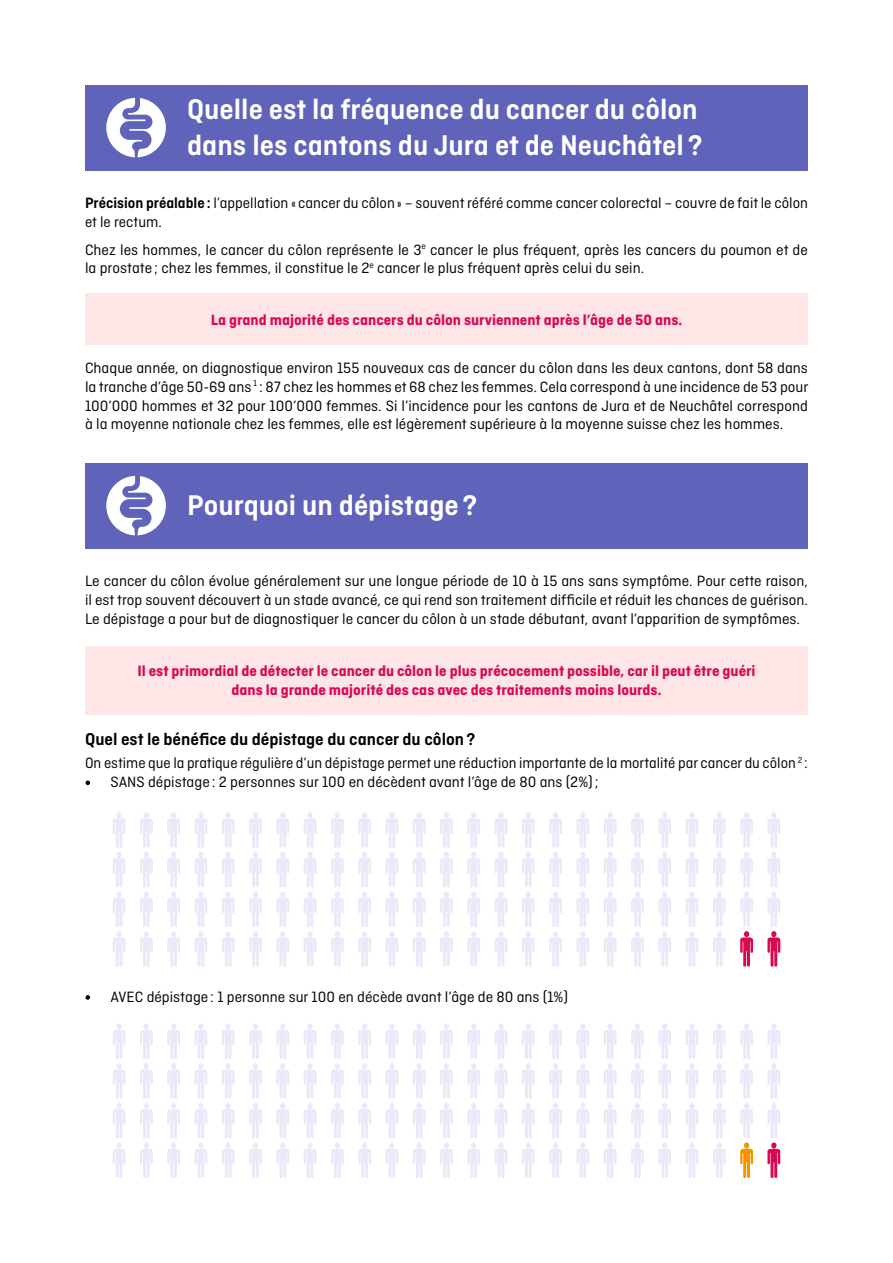
<style>
.page{position:relative;width:893px;height:1263px;background:#fff}
.page>*{position:absolute;margin:0;border:0;box-sizing:border-box;transform-origin:0 0}
.t1{font:600 30px/36px "Ciutadella";color:#fff}
.t2{font:600 18px "Ciutadella";color:#000}
.t3{font:15.75px/18.9px "Ciutadella";color:#000}
.t4{font:700 15.75px/18.9px "Ciutadella";color:#d90852;text-align:center}
.s1{font-weight:600}
</style>
<div class="page">
<div style="left:85px;top:85px;width:723px;height:85px;background:#5f63b9"></div>
<div style="left:85px;top:463px;width:723px;height:85px;background:#5f63b9"></div>
<svg style="left:86px;top:781px;width:4px;height:4px"></svg>
<svg style="left:86px;top:995px;width:4px;height:4px"></svg>
<div style="left:85px;top:294px;width:723px;height:51px;background:#fee6e7"></div>
<svg style="left:106px;top:98px;width:60px;height:59px"></svg>
<svg style="left:106px;top:476px;width:60px;height:59px"></svg>
<div style="left:85px;top:646px;width:723px;height:68px;background:#fee6e7"></div>
<svg style="left:385px;top:812px;width:13px;height:154px"></svg>
<svg style="left:413px;top:812px;width:13px;height:154px"></svg>
<svg style="left:440px;top:812px;width:13px;height:154px"></svg>
<svg style="left:467px;top:812px;width:13px;height:154px"></svg>
<svg style="left:495px;top:812px;width:12px;height:154px"></svg>
<svg style="left:522px;top:812px;width:13px;height:154px"></svg>
<svg style="left:549px;top:812px;width:13px;height:154px"></svg>
<svg style="left:576px;top:812px;width:13px;height:154px"></svg>
<svg style="left:604px;top:812px;width:13px;height:154px"></svg>
<svg style="left:631px;top:812px;width:13px;height:154px"></svg>
<svg style="left:686px;top:812px;width:12px;height:154px"></svg>
<svg style="left:658px;top:812px;width:13px;height:154px"></svg>
<svg style="left:740px;top:812px;width:13px;height:154px"></svg>
<svg style="left:713px;top:812px;width:13px;height:154px"></svg>
<svg style="left:767px;top:812px;width:13px;height:154px"></svg>
<svg style="left:113px;top:812px;width:12px;height:154px"></svg>
<svg style="left:140px;top:812px;width:13px;height:154px"></svg>
<svg style="left:167px;top:812px;width:13px;height:154px"></svg>
<svg style="left:195px;top:812px;width:12px;height:154px"></svg>
<svg style="left:222px;top:812px;width:13px;height:154px"></svg>
<svg style="left:249px;top:812px;width:13px;height:154px"></svg>
<svg style="left:276px;top:812px;width:13px;height:154px"></svg>
<svg style="left:304px;top:812px;width:12px;height:154px"></svg>
<svg style="left:331px;top:812px;width:13px;height:154px"></svg>
<svg style="left:358px;top:812px;width:13px;height:154px"></svg>
<svg style="left:385px;top:1024px;width:13px;height:154px"></svg>
<svg style="left:413px;top:1024px;width:13px;height:154px"></svg>
<svg style="left:440px;top:1024px;width:13px;height:154px"></svg>
<svg style="left:467px;top:1024px;width:13px;height:154px"></svg>
<svg style="left:495px;top:1024px;width:12px;height:154px"></svg>
<svg style="left:522px;top:1024px;width:13px;height:154px"></svg>
<svg style="left:549px;top:1024px;width:13px;height:154px"></svg>
<svg style="left:576px;top:1024px;width:13px;height:154px"></svg>
<svg style="left:604px;top:1024px;width:13px;height:154px"></svg>
<svg style="left:631px;top:1024px;width:13px;height:154px"></svg>
<svg style="left:686px;top:1024px;width:12px;height:154px"></svg>
<svg style="left:658px;top:1024px;width:13px;height:154px"></svg>
<svg style="left:740px;top:1024px;width:13px;height:154px"></svg>
<svg style="left:713px;top:1024px;width:13px;height:154px"></svg>
<svg style="left:767px;top:1024px;width:13px;height:154px"></svg>
<svg style="left:113px;top:1024px;width:12px;height:154px"></svg>
<svg style="left:140px;top:1024px;width:13px;height:154px"></svg>
<svg style="left:167px;top:1024px;width:13px;height:154px"></svg>
<svg style="left:195px;top:1024px;width:12px;height:154px"></svg>
<svg style="left:222px;top:1024px;width:13px;height:154px"></svg>
<svg style="left:249px;top:1024px;width:13px;height:154px"></svg>
<svg style="left:276px;top:1024px;width:13px;height:154px"></svg>
<svg style="left:304px;top:1024px;width:12px;height:154px"></svg>
<svg style="left:331px;top:1024px;width:13px;height:154px"></svg>
<svg style="left:358px;top:1024px;width:13px;height:154px"></svg>
<h1 class="t1" style="left:187px;top:91px;width:517px">Quelle est la fréquence du cancer du côlon dans les cantons du Jura et de Neuchâtel ?</h1>
<p class="t3" style="left:85px;top:194px;width:724px"><span class="s1">Précision préalable :</span> l’appellation « cancer du côlon» – souvent référé comme cancer colorectal – couvre de fait le côlon et le rectum.</p>
<p class="t3" style="left:85px;top:240px;width:724px">Chez les hommes, le cancer du côlon représente le 3<sup>e</sup> cancer le plus fréquent, après les cancers du poumon et de la prostate ; chez les femmes, il constitue le 2<sup>e</sup> cancer le plus fréquent après celui du sein.</p>
<p class="t4" style="left:211px;top:310px;width:473px">La grand majorité des cancers du côlon surviennent après l’âge de 50 ans.</p>
<p class="t3" style="left:85px;top:358px;width:725px;text-align:justify">Chaque année, on diagnostique environ 155 nouveaux cas de cancer du côlon dans les deux cantons, dont 58 dans la tranche d’âge 50-69 ans <sup>1</sup> : 87 chez les hommes et 68 chez les femmes. Cela correspond à une incidence de 53 pour 100’000 hommes et 32 pour 100’000 femmes. Si l’incidence pour les cantons de Jura et de Neuchâtel correspond à la moyenne nationale chez les femmes, elle est légèrement supérieure à la moyenne suisse chez les hommes.</p>
<h1 class="t1" style="left:187px;top:487px;width:292px">Pourquoi un dépistage ?</h1>
<p class="t3" style="left:85px;top:572px;width:724px;text-align:justify">Le cancer du côlon évolue généralement sur une longue période de 10 à 15 ans sans symptôme. Pour cette raison, il est trop souvent découvert à un stade avancé, ce qui rend son traitement difficile et réduit les chances de guérison.<br>Le dépistage a pour but de diagnostiquer le cancer du côlon à un stade débutant, avant l’apparition de symptômes.</p>
<p class="t4" style="left:137px;top:662px;width:620px">Il est primordial de détecter le cancer du côlon le plus précocement possible, car il peut être guéri dans la grande majorité des cas avec des traitements moins lourds.</p>
<p class="t2" style="left:85px;top:729px;width:392px">Quel est le bénéfice du dépistage du cancer du côlon?</p>
<p class="t3" style="left:85px;top:753px;width:724px">On estime que la pratique régulière d’un dépistage permet une réduction importante de la mortalité par cancer du côlon <sup>2</sup> :</p>
<p class="t3" style="left:85px;top:772px;width:35px"><span class="s1">•</span> sans</p>
<p class="t3" style="left:148px;top:772px;width:452px">dépistage : 2 personnes sur 100 en décèdent avant l’âge de 80 ans (2%);</p>
<p class="t3" style="left:85px;top:987px;width:485px"><span class="s1">•</span> avec dépistage : 1 personne sur 100 en décède avant l’âge de 80 ans (1%)</p>
</div>
